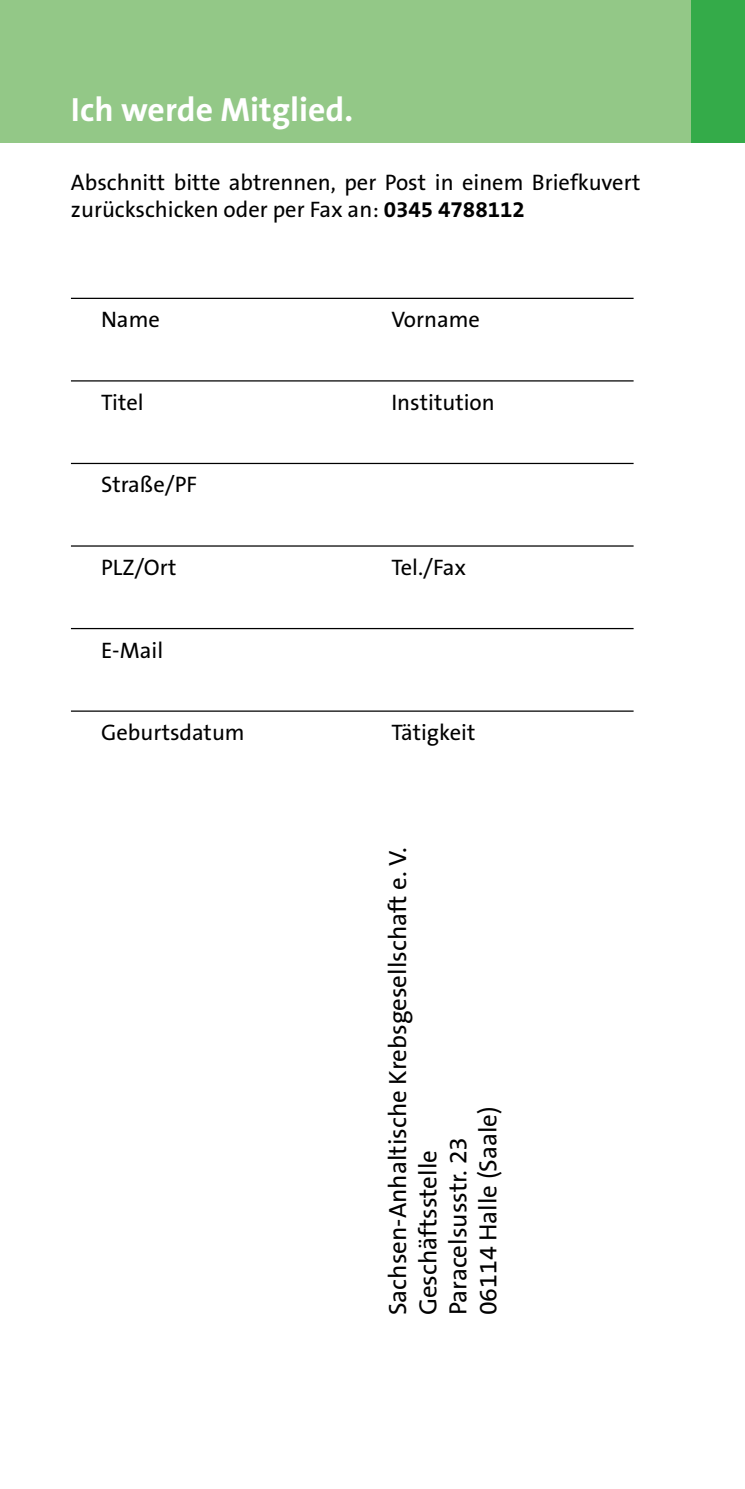
<style>
.page{position:relative;width:745px;height:1489px;background:#fff}
.page>*{position:absolute;margin:0;border:0;box-sizing:border-box;transform-origin:0 0}
.t1{font:700 33.75px "The Sans B7";color:#fff}
.t2{font:25px/30px "The Sans B5 Plain";color:#000}
.t3{font:22.5px/27.5px "The Sans B5 Plain";color:#000}
.s1{font-family:"The Sans B7";font-weight:700}
</style>
<div class="page">
<div style="left:0;top:0;width:744px;height:142px;background:#93c887"></div>
<hr style="left:71px;top:298px;width:562px;height:1px;background:#000">
<hr style="left:71px;top:380px;width:562px;height:1px;background:#000">
<hr style="left:71px;top:463px;width:562px;height:1px;background:#000">
<hr style="left:71px;top:545px;width:562px;height:1px;background:#000">
<hr style="left:71px;top:628px;width:562px;height:1px;background:#000">
<hr style="left:71px;top:710px;width:562px;height:1px;background:#000">
<div style="left:691px;top:0;width:53px;height:142px;background:#34ab49"></div>
<h1 class="t1" style="left:71px;top:92px;width:283px">Ich werde Mitglied.</h1>
<p class="t3" style="left:71px;top:169px;width:570px">Abschnitt bitte abtrennen, per Post in einem Briefkuvert zurückschicken oder per Fax an: <span class="s1">0345 4788112</span></p>
<p class="t3" style="left:101px;top:306px;width:60px">Name</p>
<p class="t3" style="left:391px;top:306px;width:90px">Vorname</p>
<p class="t3" style="left:101px;top:389px;width:44px">Titel</p>
<p class="t3" style="left:391px;top:389px;width:105px">Institution</p>
<p class="t3" style="left:101px;top:471px;width:97px">Straße/PF</p>
<p class="t3" style="left:101px;top:554px;width:77px">PLZ/Ort</p>
<p class="t3" style="left:391px;top:554px;width:76px">Tel./Fax</p>
<p class="t3" style="left:101px;top:637px;width:64px">E-Mail</p>
<p class="t3" style="left:101px;top:719px;width:145px">Geburtsdatum</p>
<p class="t3" style="left:391px;top:719px;width:86px">Tätigkeit</p>
<p class="t2" style="left:383px;top:1315px;width:469px;rotate:-90deg">Sachsen-Anhaltische Krebsgesellschaft e. V.<br>Geschäftsstelle<br>Paracelsusstr. 23<br>06114 Halle (Saale)</p>
</div>
